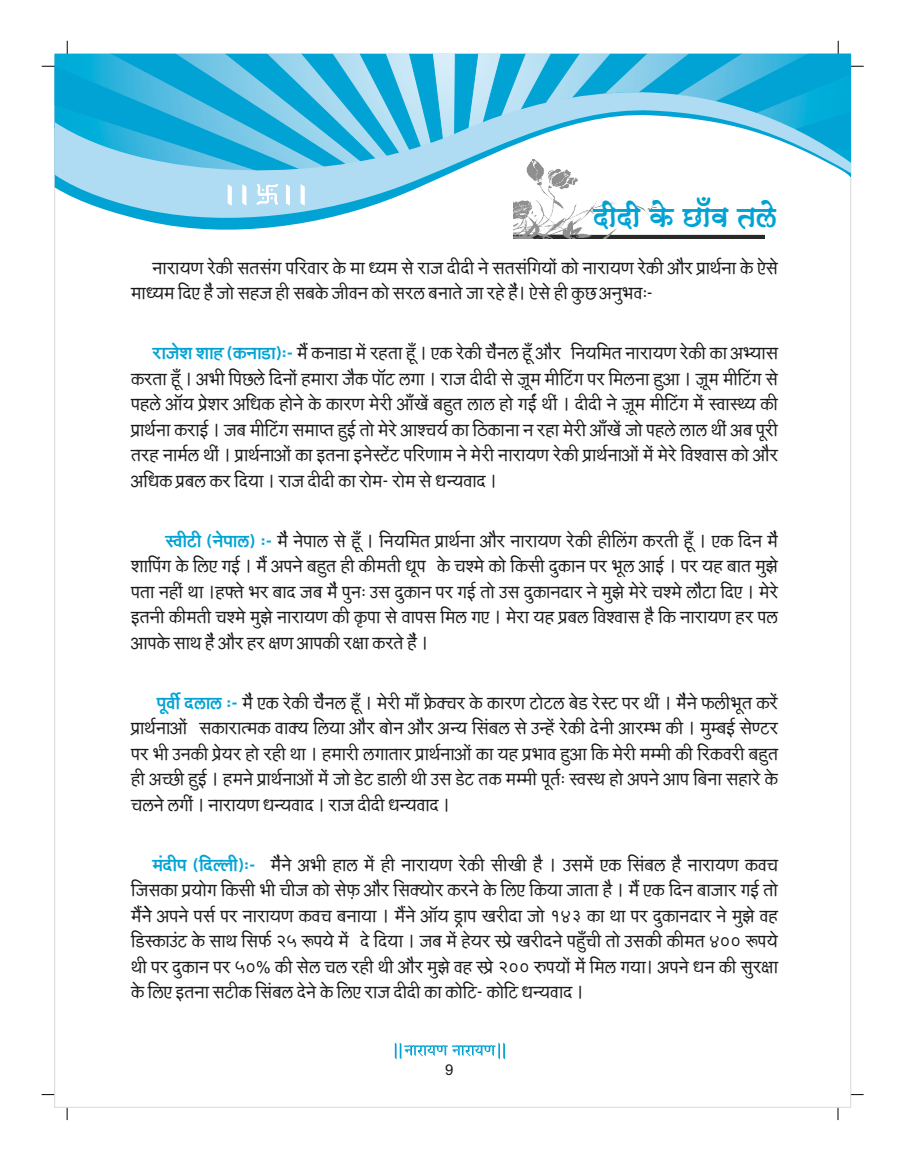
<style>
.page{position:relative;width:906px;height:1161px;background:#fff}
.page>*{position:absolute;margin:0;border:0;box-sizing:border-box;transform-origin:0 0}
.t1{font:36px "APS DV Mogra Bold";color:#00a3d4;scale:.82 1}
.t2{font:21px/25.5px "APS DV Prakash Normal";color:#151616;text-align:justify}
.t3{font:21px "APS DV Prakash Bold";color:#00a3d4}
.t4{font:14.85px "Arial";color:#151616}
.s1{font-family:"APS DV Prakash Bold";color:#00a3d4}
.s2{font-family:"Arial";font-size:16.5px}
</style>
<div class="page">
<svg style="left:837px;top:1094px;width:26px;height:26px"></svg>
<svg style="left:42px;top:1094px;width:26px;height:26px"></svg>
<svg style="left:97px;top:207px;width:754px;height:20px"></svg>
<img style="left:254px;top:207px;width:27px;height:1px">
<svg style="left:42px;top:41px;width:821px;height:166px"></svg>
<svg style="left:395px;top:1042px;width:110px;height:17px"></svg>
<img style="left:513px;top:159px;width:252px;height:80px">
<h1 class="t1" style="left:593px;top:200px;width:224px">oeroer kesâ ÚeBke le}s</h1>
<p class="t2" style="left:131px;top:256px;width:648px;text-indent:21px">veejeÙeCe jskeâer melemebie heefjkeej kesâ cee OÙece mes jepe oeroer ves melemebefieÙeesb keâes veejeÙeCe jskeâer Deewj heÇeLe&amp;vee kesâ Ssmes ceeOÙece efoS nwb pees menpe ner meyekesâ peerkeve keâes mej} yeveeles pee jns nwb~ Ssmes ner kegâÚ DevegYeke:-</p>
<p class="t2" style="left:131px;top:342px;width:648px;text-indent:21px"><span class="s1">jepesMe Meen (keâvee[e):-</span> ceQ keâvee[e cesb jnlee ntB ~ Skeâ jskeâer Ûewbve} ntB Deewj efveÙeefcele veejeÙeCe jskeâer keâe DeYÙeeme keâjlee ntB ~ DeYeer efheÚ}s efoveesb nceeje pewkeâ hee@š }iee ~ jepe oeroer mes Ìpetce ceerefšbie hej efce}vee ngDee ~ Ìpetce ceerefšbie mes hen}s Dee@Ùe heÇsMej DeefOekeâ nesves kesâ keâejCe cesjer DeeBKesb yengle }e} nes ieF&amp;b Leerb ~ oeroer ves Ìpetce ceerefšbie cesb mkeemLÙe keâer heÇeLe&amp;vee keâjeF&amp; ~ peye ceerefšbie meceehle ngF&amp; lees cesjs DeeMÛeÙe&amp; keâe ef"keâevee ve jne cesjer DeeBKesb pees hen}s }e} Leerb Deye hetjer lejn veece&amp;} Leerb ~ heÇeLe&amp;veeDeesb keâe Flevee Fvesmšsbš heefjCeece ves cesjer veejeÙeCe jskeâer heÇeLe&amp;veeDeesb cesb cesjs efkeMkeeme keâes Deewj DeefOekeâ heÇye} keâj efoÙee ~ jepe oeroer keâe jesce- jesce mes OevÙekeeo ~</p>
<p class="t2" style="left:131px;top:529px;width:648px;text-indent:34px"><span class="s1">mkeeršer (veshee}) :-</span> cewb veshee} mes ntB ~ efveÙeefcele heÇeLe&amp;vee Deewj veejeÙeCe jskeâer neref}bie keâjleer ntB ~ Skeâ efove cewb Meeefhebie kesâ ef}S ieF&amp; ~ ceQ Deheves yengle ner keâerceleer Oethe kesâ ÛeMces keâes efkeâmeer ogkeâeve hej Yet} DeeF&amp; ~ hej Ùen yeele cegPes helee venerb Lee ~nHeäles Yej yeeo peye cewb hegve: Gme ogkeâeve hej ieF&amp; lees Gme ogkeâeveoej ves cegPes cesjs ÛeMces }ewše efoS ~ cesjs Fleveer keâerceleer ÛeMces cegPes veejeÙeCe keâer ke=âhee mes keeheme efce} ieS ~ cesje Ùen heÇye} efkeMkeeme nw efkeâ veejeÙeCe nj he} Deehekesâ meeLe nwb Deewj nj #eCe Deehekeâer j#ee keâjles nwb ~</p>
<p class="t2" style="left:131px;top:691px;width:648px;text-indent:26px"><span class="s1">hetkeer&amp; o}e} :-</span> cewb Skeâ jskeâer Ûewbve} ntB ~ cesjer ceeB øesâkeäÛej kesâ keâejCe šesš} yes[ jsmš hej Leerb ~ cewbves Heâ}erYetle keâjsb heÇeLe&amp;veeDeesb mekeâejelcekeâ keekeäÙe ef}Ùee Deewj yeesve Deewj DevÙe efmebye} mes Gvnsb jskeâer osveer DeejcYe keâer ~ cegcyeF&amp; mesCšj hej Yeer Gvekeâer heÇsÙej nes jner Lee ~ nceejer }ieeleej heÇeLe&amp;veeDeesb keâe Ùen heÇYeeke ngDee efkeâ cesjer cecceer keâer efjkeâkejer yengle ner DeÛÚer ngF&amp; ~ nceves heÇeLe&amp;veeDeesb cesb pees [sš [e}er Leer Gme [sš lekeâ cecceer hetle&amp;: mkemLe nes Deheves Deehe efyevee menejs kesâ Ûe}ves }ieerb ~ veejeÙeCe OevÙekeeo ~ jepe oeroer OevÙekeeo ~</p>
<p class="t2" style="left:131px;top:853px;width:648px;text-indent:140px">cewbves DeYeer ne} cesb ner veejeÙeCe jskeâer meerKeer nw ~ Gmecesb Skeâ efmebye} nw veejeÙeCe keâkeÛe efpemekeâe heÇÙeesie efkeâmeer Yeer Ûeerpe keâes mesÌHeâ Deewj efmekeäÙeesj keâjves kesâ ef}S efkeâÙee peelee nw ~ ceQ Skeâ efove yeepeej ieF&amp; lees ceQves Deheves heme&amp; hej veejeÙeCe keâkeÛe yeveeÙee ~ ceQves Dee@Ùe [^ehe Kejeroe pees 143 keâe Lee hej ogkeâeveoej ves cegPes ken ef[mkeâeGbš kesâ meeLe efmeHeâ&amp; 25 ™heÙes cesb os efoÙee ~ peye cesb nsÙej mheÇs Kejeroves hengBÛeer lees Gmekeâer keâercele 400 ™heÙes Leer hej ogkeâeve hej 50<span class="s2">%</span> keâer mes} Ûe} jner Leer Deewj cegPes ken mheÇs 200 ®heÙeesb cesb efce} ieÙee~ Deheves Oeve keâer megj#ee kesâ ef}S Flevee mešerkeâ efmebye} osves kesâ ef}S jepe oeroer keâe keâesefš- keâesefš OevÙekeeo ~</p>
<p class="t3" style="left:152px;top:854px;width:105px">ceboerhe (efouueer):-</p>
<p class="t4" style="left:445px;top:1064px;width:10px">9</p>
</div>
